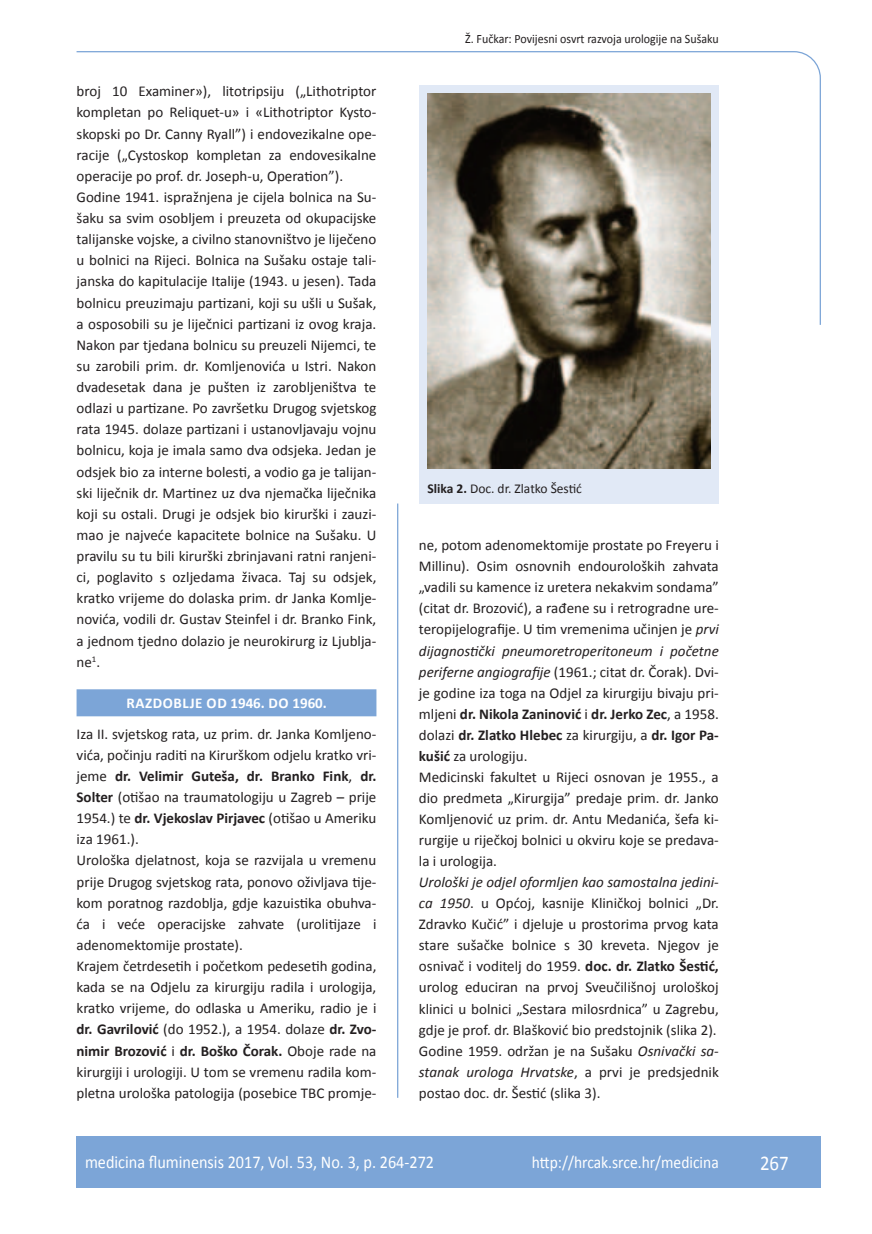
<style>
.page{position:relative;width:872px;height:1234px;background:#fff}
.page>*{position:absolute;margin:0;border:0;box-sizing:border-box;transform-origin:0 0}
.t1{font:21px "Calibri";color:#fff;scale:.9 1}
.t2{font:18px "Calibri";color:#fff;scale:.9 1}
.t3{font:17.25px "Calibri";color:#fff;scale:.9 1}
.t4{font:15px/21.1px "Calibri";color:#231f20}
.t5{font:700 15px "Calibri";letter-spacing:.04em;color:#fff}
.t6{font:13.5px "Calibri";color:#231f20}
.t7{font:12.75px "Calibri";color:#231f20;scale:.94 1}
.s1{font-weight:700}
.s2{font-style:italic}
</style>
<div class="page">
<svg style="left:76px;top:51px;width:745px;height:274px"></svg>
<hr style="left:397px;top:503px;width:1px;height:594px;background:#7ca5d7">
<div style="left:77px;top:1135px;width:744px;height:51px;background:#7ca5d7"></div>
<div style="left:77px;top:689px;width:299px;height:27px;background:#7ca5d7"></div>
<div style="left:419px;top:85px;width:300px;height:418px;background:#e1e9f6"></div>
<img style="left:427px;top:94px;width:284px;height:374px">
<p class="t4" style="left:77px;top:80px;width:301px">broj 10 Examiner»), litotripsiju („Lithotriptor kompletan po Reliquet-u» i «Lithotriptor Kysto&shy;skopski po Dr. Canny Ryall”) i endovezikalne ope&shy;racije („Cystoskop kompletan za endovesikalne operacije po prof. dr. Joseph-u, Operation”).<br>Godine 1941. ispražnjena je cijela bolnica na Su&shy;šaku sa svim osobljem i preuzeta od okupacijske talijanske vojske, a civilno stanovništvo je liječeno u bolnici na Rijeci. Bolnica na Sušaku ostaje tali&shy;janska do kapitulacije Italije (1943. u jesen). Tada bolnicu preuzimaju partizani, koji su ušli u Sušak, a osposobili su je liječnici partizani iz ovog kraja.<br>Nakon par tjedana bolnicu su preuzeli Nijemci, te su zarobili prim. dr. Komljenovića u Istri. Nakon dvadesetak dana je pušten iz zarobljeništva te odlazi u partizane. Po završetku Drugog svjetskog rata 1945. dolaze partizani i ustanovljavaju vojnu bolnicu, koja je imala samo dva odsjeka. Jedan je odsjek bio za interne bolesti, a vodio ga je talijan&shy;ski liječnik dr. Martinez uz dva njemačka liječnika koji su ostali. Drugi je odsjek bio kirurški i zauzi&shy;mao je najveće kapacitete bolnice na Sušaku. U pravilu su tu bili kirurški zbrinjavani ratni ranjeni&shy;ci, poglavito s ozljedama živaca. Taj su odsjek, kratko vrijeme do dolaska prim. dr Janka Komlje&shy;novića, vodili dr. Gustav Steinfel i dr. Branko Fink, a jednom tjedno dolazio je neurokirurg iz Ljublja&shy;ne<sup>1</sup>.</p>
<p class="t5" style="left:126px;top:693px;width:202px">RAZDOBLJE OD 1946. DO 1960.</p>
<p class="t4" style="left:77px;top:722px;width:301px">Iza II. svjetskog rata, uz prim. dr. Janka Komljeno&shy;vića, počinju raditi na Kirurškom odjelu kratko vri&shy;jeme <span class="s1">dr. Velimir Guteša, dr. Branko Fink</span>, <span class="s1">dr.<br>Solter</span> (otišao na traumatologiju u Zagreb – prije 1954.) te <span class="s1">dr. Vjekoslav Pirjavec</span> (otišao u Ameriku iza 1961.).<br>Urološka djelatnost, koja se razvijala u vremenu prije Drugog svjetskog rata, ponovo oživljava tije&shy;kom poratnog razdoblja, gdje kazuistika obuhva&shy;ća i veće operacijske zahvate (urolitijaze i adenomektomije prostate).<br>Krajem četrdesetih i početkom pedesetih godina, kada se na Odjelu za kirurgiju radila i urologija, kratko vrijeme, do odlaska u Ameriku, radio je i <span class="s1">dr. Gavrilović</span> (do 1952.), a 1954. dolaze <span class="s1">dr. Zvo&shy;nimir Brozović</span> i <span class="s1">dr. Boško Čorak.</span> Oboje rade na kirurgiji i urologiji. U tom se vremenu radila kom&shy;pletna urološka patologija (posebice TBC promje-</p>
<p class="t7" style="left:465px;top:30px;width:271px">Ž. Fučkar: Povijesni osvrt razvoja urologije na Sušaku</p>
<p class="t6" style="left:427px;top:480px;width:156px"><span class="s1">Slika 2.</span> Doc. dr. Zlatko Šestić</p>
<p class="t4" style="left:419px;top:534px;width:301px">ne, potom adenomektomije prostate po Freyeru i Millinu). Osim osnovnih endouroloških zahvata „vadili su kamence iz uretera nekakvim sondama” (citat dr. Brozović), a rađene su i retrogradne ure&shy;teropijelografije. U tim vremenima učinjen je <span class="s2">prvi dijagnostički pneumoretroperitoneum i početne periferne angiografije</span> (1961.; citat dr. Čorak). Dvi&shy;je godine iza toga na Odjel za kirurgiju bivaju pri&shy;mljeni <span class="s1">dr. Nikola Zaninović</span> i <span class="s1">dr. Jerko Zec</span>, a 1958. dolazi <span class="s1">dr. Zlatko Hlebec</span> za kirurgiju, a <span class="s1">dr. Igor Pa&shy;kušić</span> za urologiju.<br>Medicinski fakultet u Rijeci osnovan je 1955., a dio predmeta „Kirurgija” predaje prim. dr. Janko Komljenović uz prim. dr. Antu Medanića, šefa ki&shy;rurgije u riječkoj bolnici u okviru koje se predava&shy;la i urologija.</p>
<p class="t4" style="left:419px;top:870px;width:301px"><span class="s2">Urološki je odjel oformljen kao samostalna jedini&shy;ca 1950</span>. u Općoj, kasnije Kliničkoj bolnici „Dr.<br>Zdravko Kučić” i djeluje u prostorima prvog kata stare sušačke bolnice s 30 kreveta. Njegov je osnivač i voditelj do 1959. <span class="s1">doc. dr. Zlatko Šestić, </span>urolog educiran na prvoj Sveučilišnoj urološkoj klinici u bolnici „Sestara milosrdnica” u Zagrebu, gdje je prof. dr. Blašković bio predstojnik (slika 2).<br>Godine 1959. održan je na Sušaku <span class="s2">Osnivački sa&shy;stanak urologa Hrvatske</span>, a prvi je predsjednik postao doc. dr. Šestić (slika 3).</p>
<p class="t2" style="left:85px;top:1150px;width:389px">medicina fluminensis 2017, Vol. 53, No. 3, p. 264-272</p>
<p class="t3" style="left:532px;top:1151px;width:209px">http://hrcak.srce.hr/medicina</p>
<h1 class="t1" style="left:760px;top:1149px;width:33px">267</h1>
</div>
